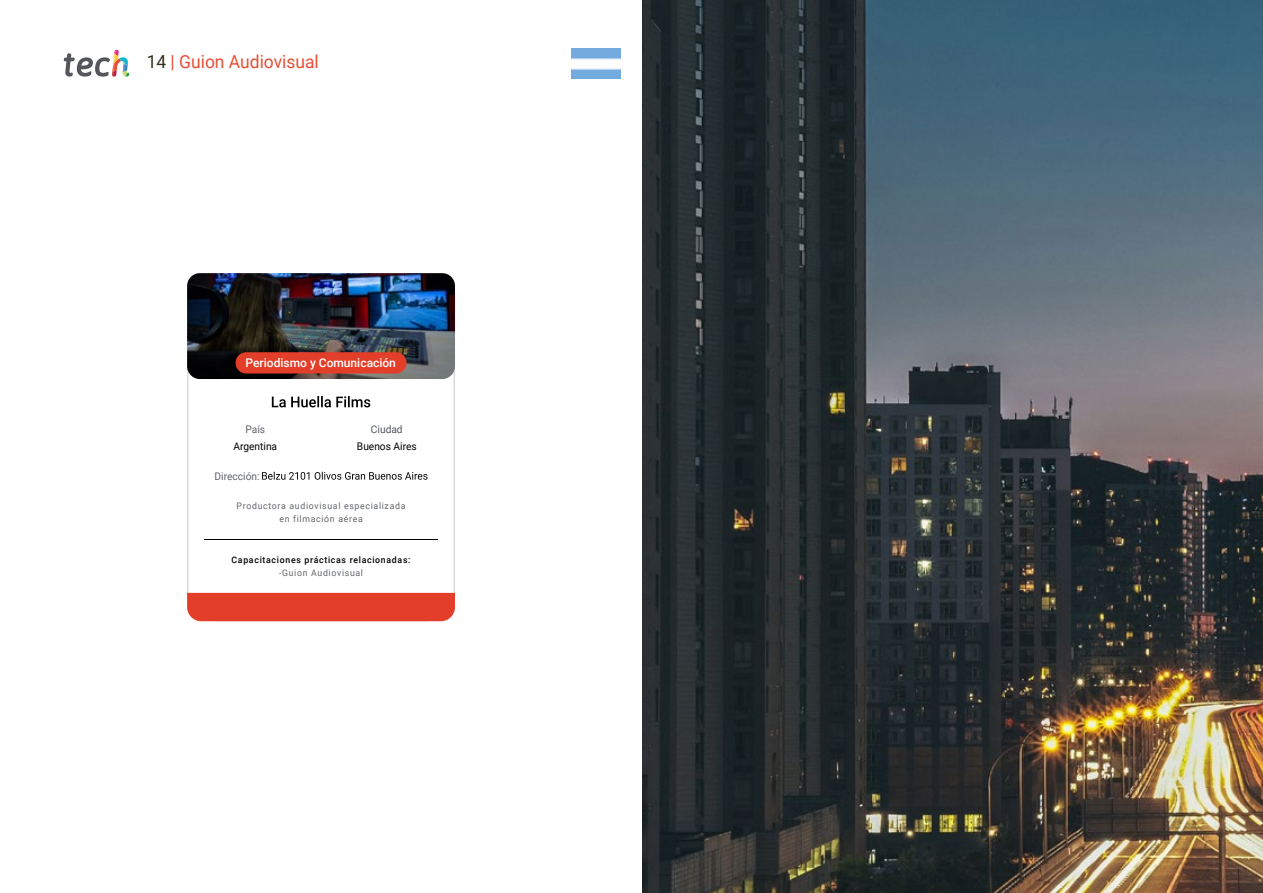
<style>
.page{position:relative;width:1263px;height:893px;background:#fff}
.page>*{position:absolute;margin:0;border:0;box-sizing:border-box;transform-origin:0 0}
.t1{font:18px "Roboto";color:#e94d35}
.t2{font:500 12px "Roboto";color:#fff}
.t3{font:10.5px "Roboto";color:#000}
.t4{font:10.5px "Roboto";color:#61646a}
.t5{font:10.5px "Roboto";color:#52555b}
.t6{font:9px/13.5px "Roboto";letter-spacing:.08em;color:#61646a;text-align:center}
.t7{font:500 9px "Roboto";letter-spacing:.08em;color:#000}
.s1{color:#312e20}
.s2{color:#e94b35}
</style>
<div class="page">
<svg style="left:64px;top:50px;width:65px;height:27px"></svg>
<img style="left:642px;top:0;width:621px;height:893px">
<svg style="left:187px;top:379px;width:268px;height:243px"></svg>
<img style="left:187px;top:273px;width:268px;height:106px">
<div style="left:236px;top:352px;width:171px;height:21px;background:#e33e29;border-radius:11px"></div>
<hr style="left:204px;top:539px;width:234px;height:1px;background:#000">
<svg style="left:272px;top:396px;width:98px;height:11px"></svg>
<svg style="left:262px;top:472px;width:165px;height:8px"></svg>
<div style="left:187px;top:593px;width:268px;height:28px;background:#e33e29"></div>
<h1 class="t1" style="left:147px;top:49px;width:174px"><span class="s1">14</span> <span class="s2">|</span> Guion Audiovisual</h1>
<h2 class="t2" style="left:246px;top:355px;width:152px">Periodismo y Comunicación</h2>
<p class="t4" style="left:245px;top:422px;width:21px">País</p>
<p class="t3" style="left:233px;top:438px;width:45px">Argentina</p>
<p class="t5" style="left:371px;top:422px;width:33px">Ciudad</p>
<p class="t3" style="left:357px;top:438px;width:61px">Buenos Aires</p>
<p class="t4" style="left:215px;top:468px;width:46px">Dirección:</p>
<p class="t6" style="left:237px;top:498px;width:170px">Productora audiovisual especializada en filmación aérea</p>
<p class="t7" style="left:232px;top:554px;width:180px">Capacitaciones prácticas relacionadas:</p>
<p class="t6" style="left:279px;top:566px;width:86px">-Guion Audiovisual</p>
</div>
